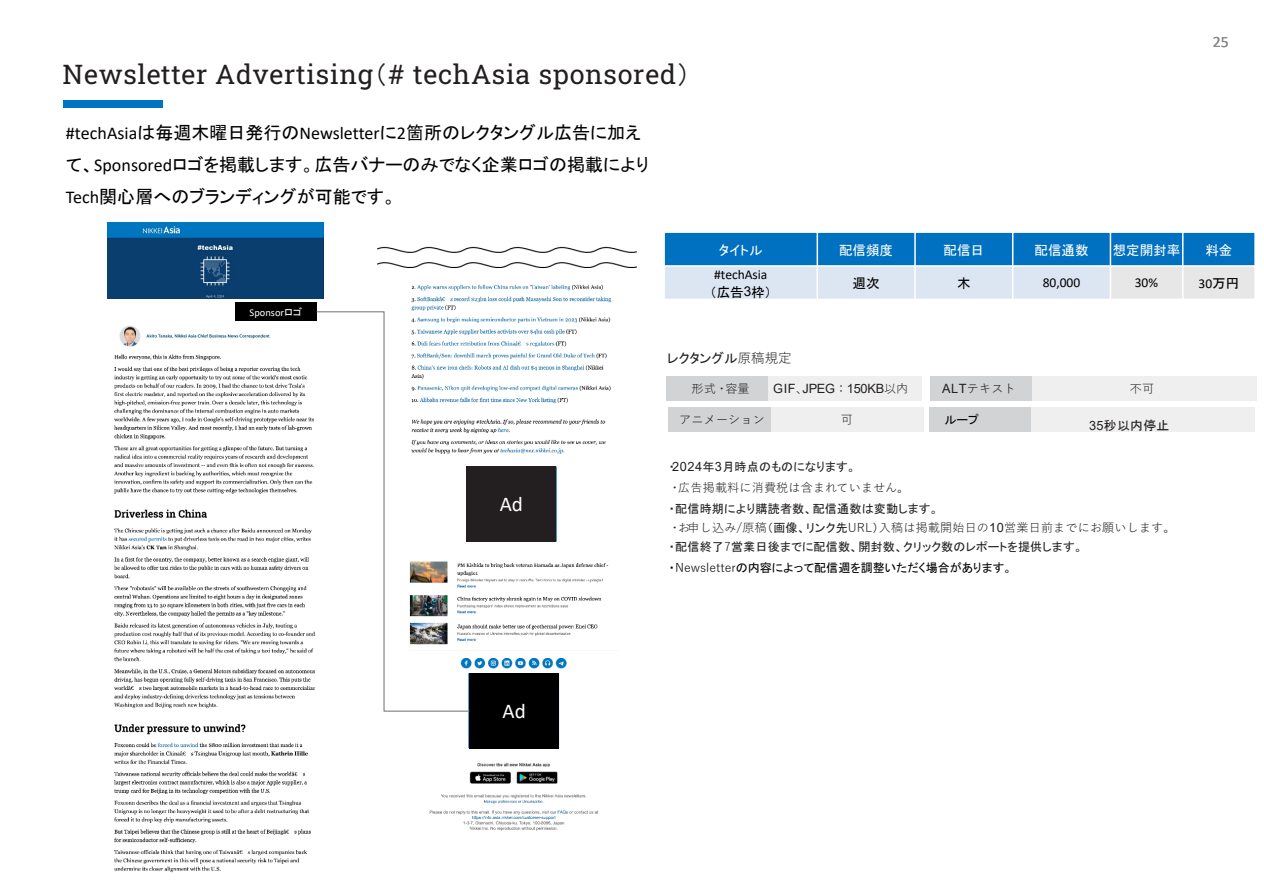
<style>
.page{position:relative;width:1264px;height:894px;background:#fff}
.page>*{position:absolute;margin:0;border:0;box-sizing:border-box;transform-origin:0 0}
.t1{font:27px "Roboto Slab";letter-spacing:.025em;color:#231f20}
.t2{font:21px "Calibri";color:#fff}
.t3{font:18px/32px "MS P Gothic";color:#000}
.t4{font:15.9px "Calibri";color:#898989}
.t5{font:13.5px "MS P Gothic";color:#fff}
.t6{font:13.5px "Calibri";color:#000}
.t7{font:13.5px "MS P Gothic";color:#231f20}
.t8{font:13.5px "MS P Gothic";color:#000}
.t9{font:12.75px "Arial";letter-spacing:-.02em;color:#231f20}
.t10{font:12.75px "MS P Gothic";letter-spacing:.03em;color:#231f20}
.t11{font:12px "Yu Gothic";letter-spacing:.015em;color:#231f20}
.t12{font:12px "MS P Gothic";letter-spacing:.015em;color:#231f20}
.t13{font:12px "MS P Gothic";color:#000}
.t14{font:10.5px "Calibri";letter-spacing:.005em;color:#fff}
.s1{font-family:"MS P Gothic"}
.s2{font-family:"Calibri"}
.s3{font-family:"Arial"}
.s4{font-family:"Yu Gothic"}
.s5{font-family:"Yu Gothic";font-size:12px}
.s6{font-family:"Arial";font-size:12.75px}
</style>
<div class="page">
<img style="left:411px;top:284px;width:201px;height:547px">
<div style="left:64px;top:100px;width:99px;height:8px;background:#0075c2"></div>
<img style="left:377px;top:246px;width:260px;height:22px">
<img style="left:114px;top:303px;width:203px;height:570px">
<div style="left:235px;top:303px;width:81px;height:18px;background:#000"></div>
<div style="left:466px;top:466px;width:89px;height:75px;background:#231f20"></div>
<div style="left:469px;top:673px;width:89px;height:75px;background:#000"></div>
<div style="left:769px;top:407px;width:154px;height:25px;background:#efefef"></div>
<div style="left:667px;top:407px;width:103px;height:25px;background:#d1d3d4"></div>
<div style="left:929px;top:407px;width:102px;height:25px;background:#d1d3d4"></div>
<div style="left:1031px;top:407px;width:223px;height:25px;background:#efefef"></div>
<div style="left:930px;top:376px;width:102px;height:25px;background:#d1d3d4"></div>
<div style="left:1032px;top:376px;width:224px;height:25px;background:#efefef"></div>
<div style="left:666px;top:376px;width:102px;height:25px;background:#d1d3d4"></div>
<div style="left:768px;top:376px;width:153px;height:25px;background:#efefef"></div>
<div style="left:664px;top:232px;width:153px;height:34px;background:#0070c0"></div>
<div style="left:817px;top:232px;width:97px;height:34px;background:#0070c0"></div>
<div style="left:914px;top:232px;width:98px;height:34px;background:#0070c0"></div>
<div style="left:1012px;top:232px;width:98px;height:34px;background:#0070c0"></div>
<div style="left:1110px;top:232px;width:72px;height:34px;background:#0070c0"></div>
<div style="left:1182px;top:232px;width:72px;height:34px;background:#0070c0"></div>
<div style="left:664px;top:266px;width:153px;height:33px;background:#dce6f2"></div>
<div style="left:817px;top:266px;width:97px;height:33px;background:#dce6f2"></div>
<div style="left:914px;top:266px;width:98px;height:33px;background:#dce6f2"></div>
<div style="left:1012px;top:266px;width:98px;height:33px;background:#dce6f2"></div>
<div style="left:1110px;top:266px;width:72px;height:33px;background:#e7e7e7"></div>
<div style="left:1182px;top:266px;width:72px;height:33px;background:#e7e7e7"></div>
<hr style="left:816px;top:231px;width:1px;height:69px;background:#fff">
<hr style="left:914px;top:231px;width:1px;height:69px;background:#fff">
<hr style="left:1011px;top:231px;width:2px;height:69px;background:#fff">
<hr style="left:1109px;top:231px;width:1px;height:69px;background:#fff">
<hr style="left:1181px;top:231px;width:2px;height:69px;background:#fff">
<hr style="left:663px;top:265px;width:592px;height:1px;background:#fff">
<hr style="left:1253px;top:231px;width:2px;height:69px;background:#fff">
<hr style="left:663px;top:231px;width:592px;height:2px;background:#fff">
<hr style="left:663px;top:298px;width:592px;height:2px;background:#fff">
<svg style="left:315px;top:310px;width:155px;height:402px"></svg>
<img style="left:108px;top:222px;width:215px;height:76px">
<h2 class="t1" style="left:63px;top:55px;width:629px">Newsletter Advertising<span class="s1">（</span># techAsia sponsored<span class="s1">）</span></h2>
<p class="t3" style="left:66px;top:117px;width:584px"><span class="s2">#techAsia</span>は毎週木曜日発行の<span class="s2">Newsletter</span>に<span class="s2">2</span>箇所のレクタングル広告に加えて、<span class="s2">Sponsored</span>ロゴを掲載します。広告バナーのみでなく企業ロゴの掲載により<br><span class="s2">Tech</span>関心層へのブランディングが可能です。</p>
<p class="t14" style="left:249px;top:305px;width:54px">Sponsor<span class="s1">ロゴ</span></p>
<p class="t4" style="left:1212px;top:31px;width:18px">25</p>
<p class="t5" style="left:718px;top:243px;width:45px">タイトル</p>
<p class="t5" style="left:839px;top:243px;width:55px">配信頻度</p>
<p class="t5" style="left:943px;top:243px;width:42px">配信日</p>
<p class="t5" style="left:1034px;top:243px;width:55px">配信通数</p>
<p class="t5" style="left:1112px;top:243px;width:69px">想定開封率</p>
<p class="t5" style="left:1205px;top:243px;width:28px">料金</p>
<p class="t6" style="left:714px;top:265px;width:55px">#techAsia</p>
<p class="t8" style="left:709px;top:285px;width:63px">（広告<span class="s3">3</span>枠）</p>
<p class="t8" style="left:852px;top:277px;width:28px">週次</p>
<p class="t8" style="left:956px;top:277px;width:15px">木</p>
<p class="t6" style="left:1042px;top:273px;width:39px">80,000</p>
<p class="t6" style="left:1134px;top:273px;width:25px">30%</p>
<p class="t6" style="left:1198px;top:273px;width:42px">30<span class="s1">万円</span></p>
<p class="t2" style="left:499px;top:489px;width:25px">Ad</p>
<p class="t2" style="left:502px;top:696px;width:25px">Ad</p>
<p class="t7" style="left:667px;top:351px;width:126px">レクタングル<span class="s4">原稿規定</span></p>
<p class="t11" style="left:691px;top:377px;width:60px">形式・容量</p>
<p class="t9" style="left:773px;top:380px;width:137px">GIF<span class="s5">、</span>JPEG<span class="s5">：</span>150KB<span class="s5">以内</span></p>
<p class="t11" style="left:679px;top:408px;width:87px">アニメーション</p>
<p class="t11" style="left:840px;top:408px;width:14px">可</p>
<p class="t11" style="left:941px;top:378px;width:75px"><span class="s6">ALT</span>テキスト</p>
<p class="t11" style="left:1129px;top:377px;width:26px">不可</p>
<p class="t13" style="left:944px;top:414px;width:36px">ループ</p>
<p class="t10" style="left:1088px;top:418px;width:82px"><span class="s3">35</span>秒以内停止</p>
<p class="t12" style="left:668px;top:461px;width:188px">・<span class="s6">2024</span>年<span class="s6">3</span>月時点のものになります。</p>
<p class="t11" style="left:668px;top:476px;width:242px">・広告掲載料に消費税は含まれていません。</p>
<p class="t12" style="left:668px;top:502px;width:271px">・配信時期により購読者数、配信通数は変動します。</p>
<p class="t11" style="left:668px;top:516px;width:508px">・お申し込み/原稿<span class="s1">（画像、リンク先</span>URL<span class="s1">）</span>入稿は掲載開始日の<span class="s6">10</span>営業日前までにお願いします。</p>
<p class="t12" style="left:668px;top:541px;width:415px">・配信終了<span class="s4">7</span>営業日後までに配信数、開封数、クリック数のレポートを提供します。</p>
<p class="t13" style="left:668px;top:561px;width:345px">・<span class="s4">Newsletter</span>の内容によって配信週を調整いただく場合があります。</p>
</div>
